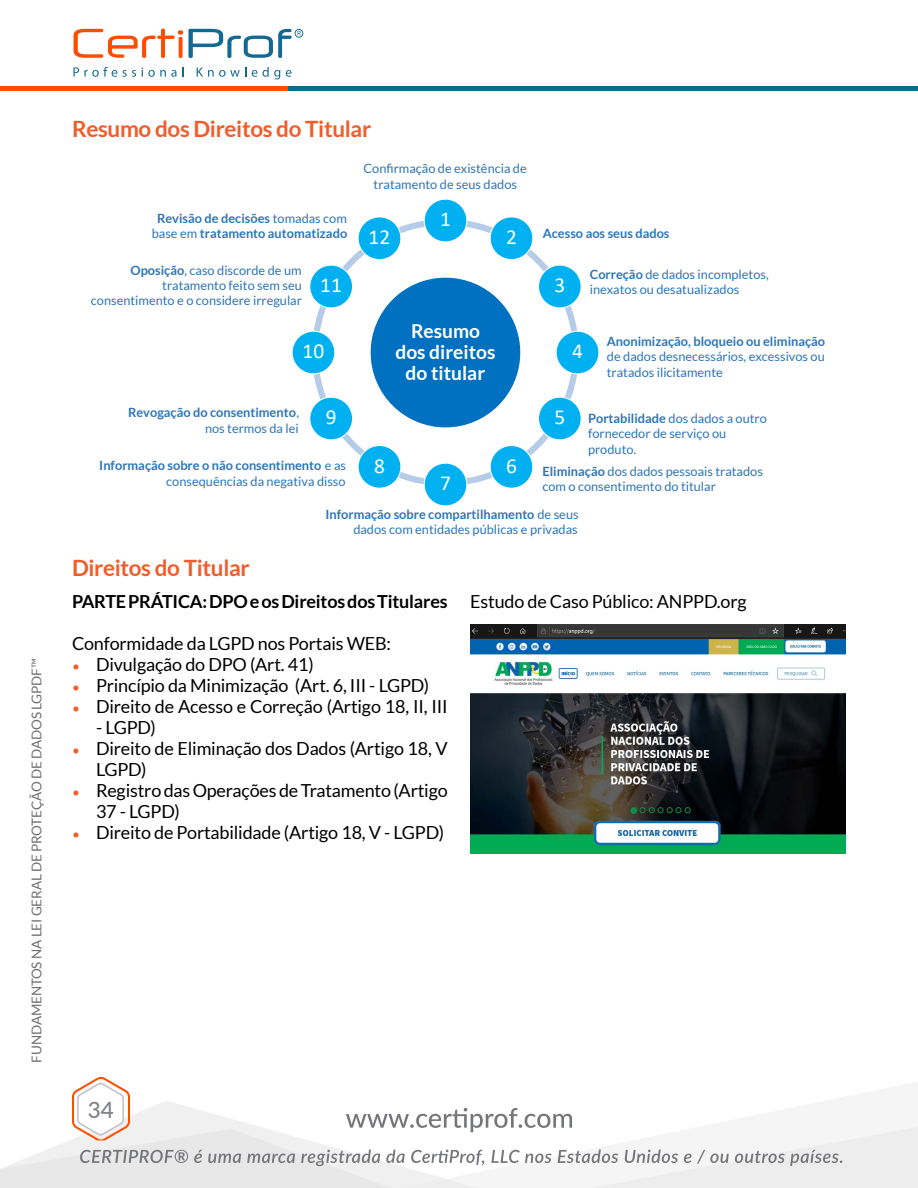
<style>
.page{position:relative;width:918px;height:1188px;background:#fff}
.page>*{position:absolute;margin:0;border:0;box-sizing:border-box;transform-origin:0 0}
.t1{font:700 22.5px "Lato";letter-spacing:-.015em;color:#f15d2a}
.t2{font:500 22.5px "Lato";color:#808285}
.t3{font:21.3px "Calibri";color:#fff}
.t4{font:700 19.2px/20.7px "Lato";color:#fff;text-align:center}
.t5{font:18px/21px "Lato";letter-spacing:-.01em;color:#000}
.t6{font:700 18px "Lato";letter-spacing:-.01em;color:#000}
.t7{font:13.5px "Lato";letter-spacing:-.01em;color:#6d6e71}
.t8{font:12.75px/15.3px "Lato";color:#2e75b6}
.t9{font:700 12.75px/15.3px "Lato";color:#2e75b6;text-align:right}
.s1{font-weight:400}
.s2{font-weight:700}
.s3{font-size:13.5px;color:#f15d2a}
</style>
<div class="page">
<div style="left:287px;top:86px;width:631px;height:5px;background:#126994"></div>
<div style="left:0;top:86px;width:287px;height:5px;background:#ff4d00"></div>
<svg style="left:74px;top:67px;width:62px;height:10px"></svg>
<svg style="left:142px;top:67px;width:42px;height:10px"></svg>
<svg style="left:197px;top:67px;width:49px;height:10px"></svg>
<svg style="left:252px;top:70px;width:5px;height:7px"></svg>
<svg style="left:263px;top:67px;width:17px;height:12px"></svg>
<svg style="left:286px;top:70px;width:6px;height:7px"></svg>
<svg style="left:74px;top:29px;width:229px;height:29px"></svg>
<svg style="left:0;top:1077px;width:918px;height:111px"></svg>
<svg style="left:312px;top:220px;width:265px;height:265px"></svg>
<div style="left:370px;top:277px;width:151px;height:151px;background:#0070c0;border-radius:50%"></div>
<div style="left:424px;top:199px;width:43px;height:43px;background:#00b0f0;border-radius:50%"></div>
<div style="left:424px;top:199px;width:43px;height:43px;border:1px solid #fff;border-radius:50%"></div>
<div style="left:490px;top:217px;width:43px;height:43px;background:#00b0f0;border-radius:50%"></div>
<div style="left:490px;top:216px;width:43px;height:44px;border:1px solid #fff;border-radius:50%"></div>
<div style="left:538px;top:265px;width:43px;height:43px;background:#00b0f0;border-radius:50%"></div>
<div style="left:538px;top:265px;width:44px;height:43px;border:1px solid #fff;border-radius:50%"></div>
<div style="left:556px;top:331px;width:43px;height:43px;background:#00b0f0;border-radius:50%"></div>
<div style="left:556px;top:331px;width:43px;height:43px;border:1px solid #fff;border-radius:50%"></div>
<div style="left:538px;top:397px;width:43px;height:43px;background:#00b0f0;border-radius:50%"></div>
<div style="left:538px;top:397px;width:44px;height:43px;border:1px solid #fff;border-radius:50%"></div>
<div style="left:490px;top:445px;width:43px;height:43px;background:#00b0f0;border-radius:50%"></div>
<div style="left:490px;top:445px;width:43px;height:44px;border:1px solid #fff;border-radius:50%"></div>
<div style="left:424px;top:463px;width:43px;height:43px;background:#00b0f0;border-radius:50%"></div>
<div style="left:424px;top:463px;width:43px;height:43px;border:1px solid #fff;border-radius:50%"></div>
<div style="left:358px;top:445px;width:43px;height:43px;background:#00b0f0;border-radius:50%"></div>
<div style="left:358px;top:445px;width:43px;height:44px;border:1px solid #fff;border-radius:50%"></div>
<div style="left:310px;top:397px;width:43px;height:43px;background:#00b0f0;border-radius:50%"></div>
<div style="left:309px;top:397px;width:44px;height:43px;border:1px solid #fff;border-radius:50%"></div>
<div style="left:292px;top:331px;width:43px;height:43px;background:#00b0f0;border-radius:50%"></div>
<div style="left:292px;top:331px;width:43px;height:43px;border:1px solid #fff;border-radius:50%"></div>
<div style="left:310px;top:265px;width:43px;height:43px;background:#00b0f0;border-radius:50%"></div>
<div style="left:309px;top:265px;width:44px;height:43px;border:1px solid #fff;border-radius:50%"></div>
<div style="left:358px;top:217px;width:43px;height:43px;background:#00b0f0;border-radius:50%"></div>
<div style="left:358px;top:216px;width:43px;height:44px;border:1px solid #fff;border-radius:50%"></div>
<img style="left:470px;top:625px;width:376px;height:229px">
<p class="t7" style="left:29px;top:1063px;width:406px;rotate:-90deg">FUNDAMENTOS NA LEI GERAL DE PROTEÇÃO DE DADOS LGPDF™</p>
<h1 class="t1" style="left:72px;top:116px;width:301px">Resumo dos Direitos do Titular</h1>
<p class="t9" style="left:152px;top:210px;width:197px;text-align:center">Revisão de decisões <span class="s1">tomadas com base em</span> tratamento automatizado</p>
<p class="t8" style="left:91px;top:262px;width:212px;text-align:right"><span class="s2">Oposição</span>, caso discorde de um tratamento feito sem seu consentimento e o considere irregular</p>
<h2 class="t3" style="left:320px;top:271px;width:23px">11</h2>
<p class="t8" style="left:364px;top:161px;width:165px;text-align:center">Confirmação de existência de tratamento de seus dados</p>
<h2 class="t3" style="left:440px;top:205px;width:12px">1</h2>
<h2 class="t3" style="left:369px;top:222px;width:23px">12</h2>
<p class="t9" style="left:543px;top:226px;width:128px">Acesso aos seus dados</p>
<p class="t8" style="left:590px;top:267px;width:180px"><span class="s2">Correção</span> de dados incompletos, inexatos ou desatualizados</p>
<h2 class="t3" style="left:506px;top:222px;width:12px">2</h2>
<h2 class="t3" style="left:554px;top:271px;width:12px">3</h2>
<h3 class="t4" style="left:395px;top:320px;width:102px">Resumo dos direitos do titular</h3>
<p class="t9" style="left:607px;top:334px;width:220px">Anonimização, bloqueio ou eliminação</p>
<p class="t8" style="left:607px;top:349px;width:219px">de dados desnecessários, excessivos ou tratados ilicitamente</p>
<p class="t8" style="left:588px;top:411px;width:180px"><span class="s2">Portabilidade</span> dos dados a outro fornecedor de serviço ou produto.</p>
<p class="t8" style="left:542px;top:463px;width:222px"><span class="s2">Eliminação</span> dos dados pessoais tratados com o consentimento do titular</p>
<h2 class="t3" style="left:303px;top:337px;width:23px">10</h2>
<h2 class="t3" style="left:572px;top:337px;width:12px">4</h2>
<p class="t9" style="left:128px;top:405px;width:173px">Revogação do consentimento<span class="s1">, nos termos da lei</span></p>
<h2 class="t3" style="left:326px;top:403px;width:12px">9</h2>
<h2 class="t3" style="left:554px;top:403px;width:12px">5</h2>
<h2 class="t3" style="left:374px;top:451px;width:12px">8</h2>
<h2 class="t3" style="left:506px;top:451px;width:12px">6</h2>
<p class="t9" style="left:99px;top:458px;width:248px">Informação sobre o não consentimento <span class="s1">e as consequências da negativa disso</span></p>
<p class="t8" style="left:325px;top:506px;width:255px;text-align:right"><span class="s2">Informação sobre compartilhamento</span> de seus dados com entidades públicas e privadas</p>
<h2 class="t3" style="left:440px;top:469px;width:12px">7</h2>
<h1 class="t1" style="left:72px;top:555px;width:179px">Direitos do Titular</h1>
<h3 class="t6" style="left:72px;top:592px;width:377px">PARTE PRÁTICA: DPO e os Direitos dos Titulares</h3>
<h3 class="t5" style="left:72px;top:633px;width:321px">Conformidade da LGPD nos Portais WEB:</h3>
<h3 class="t5" style="left:72px;top:654px;width:243px"><span class="s3">•</span> Divulgação do DPO (Art. 41)</h3>
<h3 class="t5" style="left:72px;top:675px;width:359px"><span class="s3">•</span> Princípio da Minimização (Art. 6, III - LGPD)</h3>
<h3 class="t5" style="left:72px;top:696px;width:377px"><span class="s3">•</span> Direito de Acesso e Correção (Artigo 18, II, III</h3>
<h3 class="t5" style="left:96px;top:717px;width:61px">- LGPD)</h3>
<h3 class="t5" style="left:96px;top:738px;width:353px;text-indent:-24px"><span class="s3">•</span> Direito de Eliminação dos Dados (Artigo 18, V<br>LGPD)</h3>
<h3 class="t5" style="left:96px;top:780px;width:353px;text-indent:-24px"><span class="s3">•</span> Registro das Operações de Tratamento (Artigo<br>37 - LGPD)</h3>
<h3 class="t5" style="left:72px;top:822px;width:374px"><span class="s3">•</span> Direito de Portabilidade (Artigo 18, V - LGPD)</h3>
<h3 class="t5" style="left:470px;top:591px;width:278px">Estudo de Caso Público: ANPPD.org</h3>
<h1 class="t2" style="left:88px;top:1094px;width:28px">34</h1>
</div>
